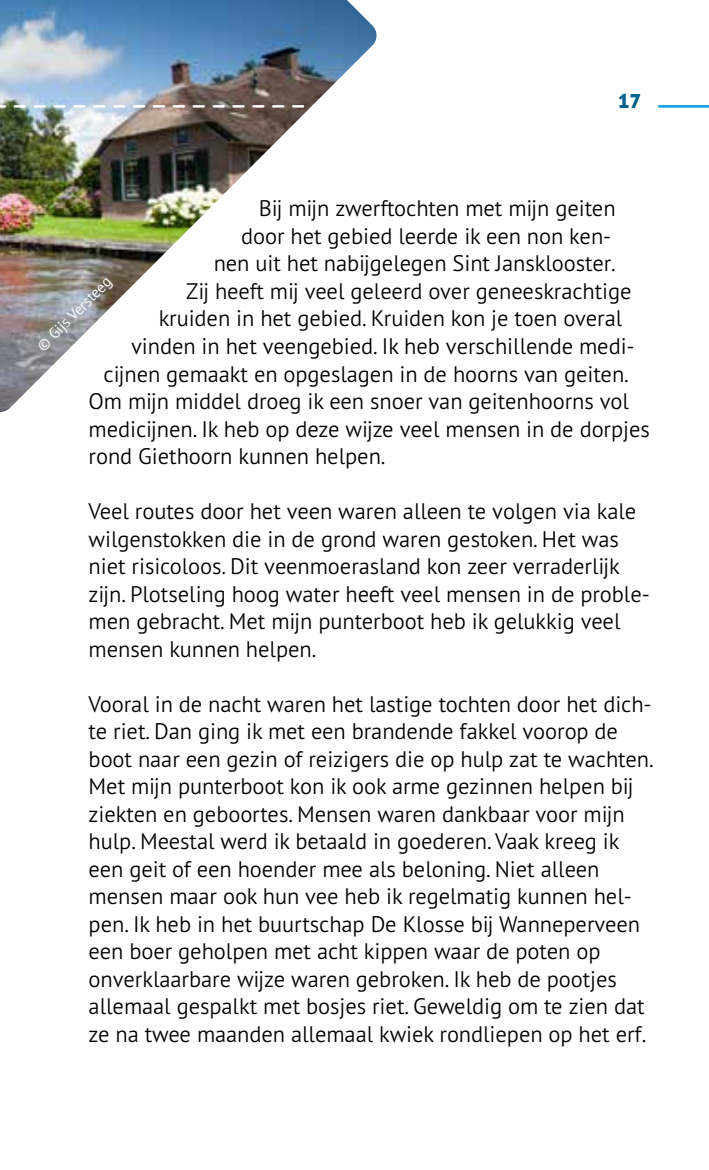
<style>
.page{position:relative;width:709px;height:1170px;background:#fff}
.page>*{position:absolute;margin:0;border:0;box-sizing:border-box;transform-origin:0 0}
.t1{font:300 22.5px/27.5px "PT Sans Pro";letter-spacing:-.005em;color:#000}
.t2{font:900 20px "PT Sans Pro";color:#00628b}
.t3{font:15px "PT Sans";color:#fff}
</style>
<div class="page">
<img style="left:0;top:0;width:377px;height:412px">
<svg style="left:0;top:105px;width:377px;height:3px"></svg>
<hr style="left:659px;top:105px;width:50px;height:3px;background:#009fe3">
<p class="t2" style="left:617px;top:87px;width:26px">17</p>
<p class="t1" style="left:259px;top:194px;width:358px">Bij mijn zwerftochten met mijn geiten</p>
<p class="t1" style="left:241px;top:221px;width:371px">door het gebied leerde ik een non ken-</p>
<p class="t1" style="left:214px;top:249px;width:404px">nen uit het nabijgelegen Sint Jansklooster.</p>
<p class="t1" style="left:186px;top:276px;width:447px">Zij heeft mij veel geleerd over geneeskrachtige</p>
<p class="t1" style="left:159px;top:304px;width:465px">kruiden in het gebied. Kruiden kon je toen overal</p>
<p class="t1" style="left:131px;top:331px;width:505px">vinden in het veengebied. Ik heb verschillende medi-</p>
<p class="t1" style="left:104px;top:359px;width:527px">cijnen gemaakt en opgeslagen in de hoorns van geiten.</p>
<p class="t1" style="left:89px;top:386px;width:542px">Om mijn middel droeg ik een snoer van geitenhoorns vol</p>
<p class="t1" style="left:89px;top:414px;width:563px">medicijnen. Ik heb op deze wijze veel mensen in de dorpjes</p>
<p class="t1" style="left:89px;top:441px;width:298px">rond Giethoorn kunnen helpen.</p>
<p class="t1" style="left:89px;top:496px;width:563px">Veel routes door het veen waren alleen te volgen via kale wilgenstokken die in de grond waren gestoken. Het was niet risicoloos. Dit veenmoerasland kon zeer verraderlijk zijn. Plotseling hoog water heeft veel mensen in de proble&shy;men gebracht. Met mijn punterboot heb ik gelukkig veel mensen kunnen helpen.</p>
<p class="t1" style="left:89px;top:689px;width:566px">Vooral in de nacht waren het lastige tochten door het dich&shy;te riet. Dan ging ik met een brandende fakkel voorop de boot naar een gezin of reizigers die op hulp zat te wachten.<br>Met mijn punterboot kon ik ook arme gezinnen helpen bij ziekten en geboortes. Mensen waren dankbaar voor mijn hulp. Meestal werd ik betaald in goederen. Vaak kreeg ik een geit of een hoender mee als beloning. Niet alleen mensen maar ook hun vee heb ik regelmatig kunnen hel&shy;pen. Ik heb in het buurtschap De Klosse bij Wanneperveen een boer geholpen met acht kippen waar de poten op onverklaarbare wijze waren gebroken. Ik heb de pootjes allemaal gespalkt met bosjes riet. Geweldig om te zien dat ze na twee maanden allemaal kwiek rondliepen op het erf.</p>
<p class="t3" style="left:33px;top:341px;width:99px;rotate:-45deg">© Gijs Versteeg</p>
</div>
